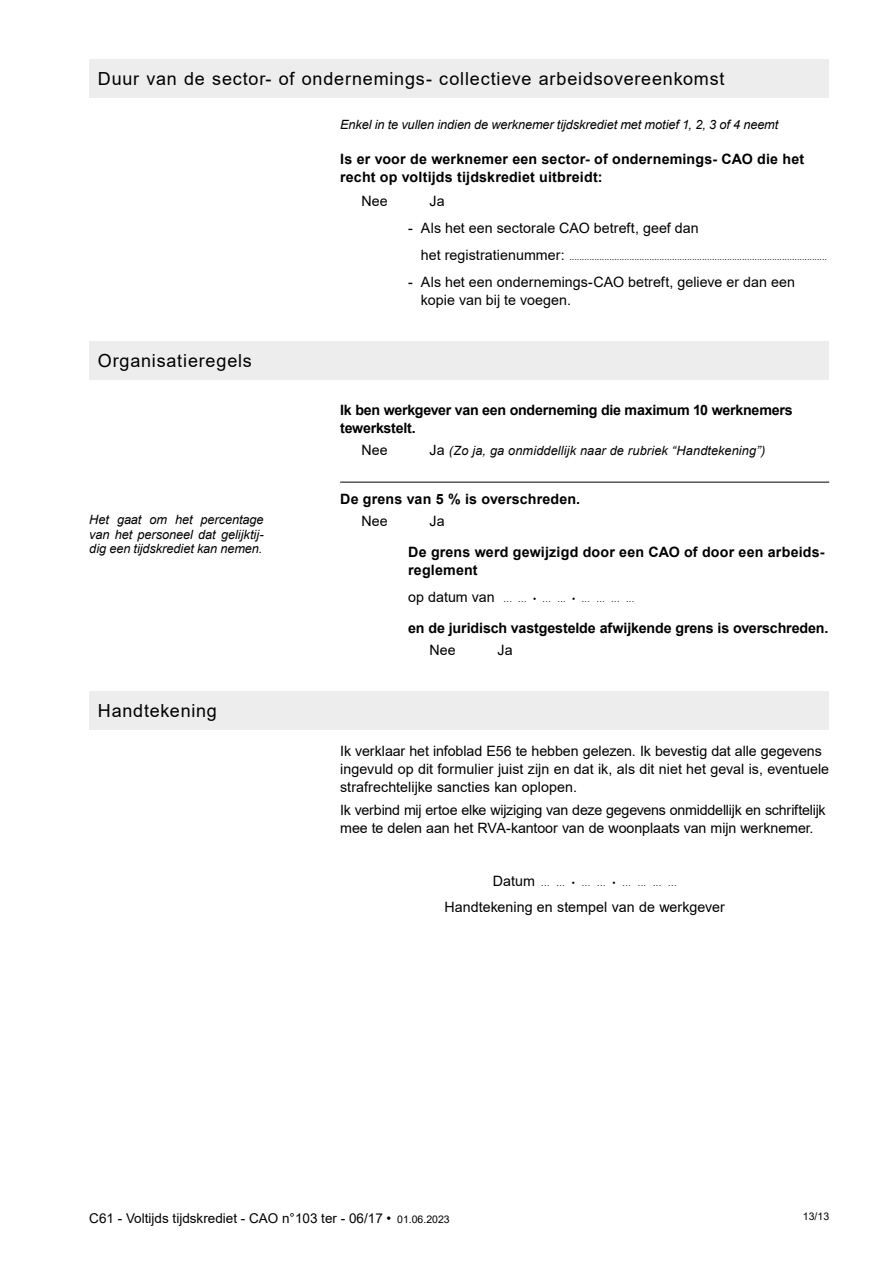
<style>
.page{position:relative;width:893px;height:1263px;background:#fff}
.page>*{position:absolute;margin:0;border:0;box-sizing:border-box;transform-origin:0 0}
.t1{font:18px "Arial";letter-spacing:.045em;color:#000}
.t2{font:14.25px/18px "Arial";color:#000}
.t3{font:700 14.25px/18px "Arial";letter-spacing:.005em;color:#000}
.t4{font:700 14.25px/18px "Arial";letter-spacing:-.02em;color:#000}
.t5{font:13.5px "Arial";color:#000}
.t6{font:italic 12.75px/14.2px "Arial";letter-spacing:-.005em;color:#000;text-align:justify}
.t7{font:10.5px "Arial";color:#000}
.t8{font:9px "Arial";color:#000}
.s1{font-size:14.25px}
.s2{font-style:normal;font-size:14.25px}
.s3{font-size:10.5px}
</style>
<div class="page">
<div style="left:89px;top:60px;width:740px;height:38px;background:#ededed"></div>
<div style="left:89px;top:341px;width:740px;height:38px;background:#ededed"></div>
<hr style="left:340px;top:482px;width:489px;height:1px;background:#000">
<div style="left:89px;top:691px;width:740px;height:38px;background:#ededed"></div>
<p class="t1" style="left:98px;top:67px;width:628px">Duur van de sector- of ondernemings- collectieve arbeidsovereenkomst</p>
<p class="t6" style="left:340px;top:118px;width:440px">Enkel in te vullen indien de werknemer tijdskrediet met motief 1, 2, 3 of 4 neemt</p>
<p class="t3" style="left:340px;top:151px;width:465px">Is er voor de werknemer een sector- of ondernemings- CAO die het recht op voltijds tijdskrediet uitbreidt:</p>
<p class="t2" style="left:361px;top:192px;width:28px">Nee</p>
<p class="t2" style="left:429px;top:192px;width:17px">Ja</p>
<p class="t2" style="left:408px;top:219px;width:292px">- Als het een sectorale CAO betreft, geef dan</p>
<p class="t8" style="left:421px;top:251px;width:408px"><span class="s1">het registratienummer:</span> .......................................................................................................</p>
<p class="t2" style="left:421px;top:273px;width:375px;text-indent:-13px">- Als het een ondernemings-CAO betreft, gelieve er dan een kopie van bij te voegen.</p>
<p class="t1" style="left:98px;top:348px;width:156px">Organisatieregels</p>
<p class="t6" style="left:89px;top:513px;width:176px">Het gaat om het percentage van het personeel dat gelijktij&shy;dig een tijdskrediet kan nemen.</p>
<p class="t1" style="left:98px;top:698px;width:121px">Handtekening</p>
<p class="t4" style="left:340px;top:401px;width:454px">Ik ben werkgever van een onderneming die maximum 10 werknemers tewerkstelt.</p>
<p class="t2" style="left:361px;top:441px;width:28px">Nee</p>
<p class="t6" style="left:429px;top:444px;width:337px"><span class="s2">Ja</span> (Zo ja, ga onmiddellijk naar de rubriek “Handtekening”)</p>
<p class="t3" style="left:340px;top:490px;width:242px">De grens van 5 % is overschreden.</p>
<p class="t2" style="left:361px;top:512px;width:28px">Nee</p>
<p class="t2" style="left:429px;top:512px;width:17px">Ja</p>
<p class="t3" style="left:408px;top:543px;width:418px">De grens werd gewijzigd door een CAO of door een arbeids&shy;reglement</p>
<p class="t8" style="left:408px;top:593px;width:228px"><span class="s1">op datum van</span> ... ... • ... ... • ... ... ... ...</p>
<p class="t3" style="left:408px;top:619px;width:422px">en de juridisch vastgestelde afwijkende grens is overschreden.</p>
<p class="t2" style="left:429px;top:641px;width:28px">Nee</p>
<p class="t2" style="left:497px;top:641px;width:17px">Ja</p>
<p class="t2" style="left:340px;top:742px;width:490px">Ik verklaar het infoblad E56 te hebben gelezen. Ik bevestig dat alle gegevens ingevuld op dit formulier juist zijn en dat ik, als dit niet het geval is, eventuele strafrechtelijke sancties kan oplopen.</p>
<p class="t2" style="left:340px;top:800px;width:487px">Ik verbind mij ertoe elke wijziging van deze gegevens onmiddellijk en schriftelijk mee te delen aan het RVA-kantoor van de woonplaats van mijn werknemer.</p>
<p class="t8" style="left:493px;top:876px;width:185px"><span class="s1">Datum</span> ... ... • ... ... • ... ... ... ...</p>
<p class="t2" style="left:444px;top:898px;width:282px">Handtekening en stempel van de werkgever</p>
<p class="t5" style="left:89px;top:1208px;width:362px">C61 - Voltijds tijdskrediet - CAO n°103 ter - 06/17 • <span class="s3">01.06.2023</span></p>
<p class="t7" style="left:803px;top:1209px;width:28px">13/13</p>
</div>
